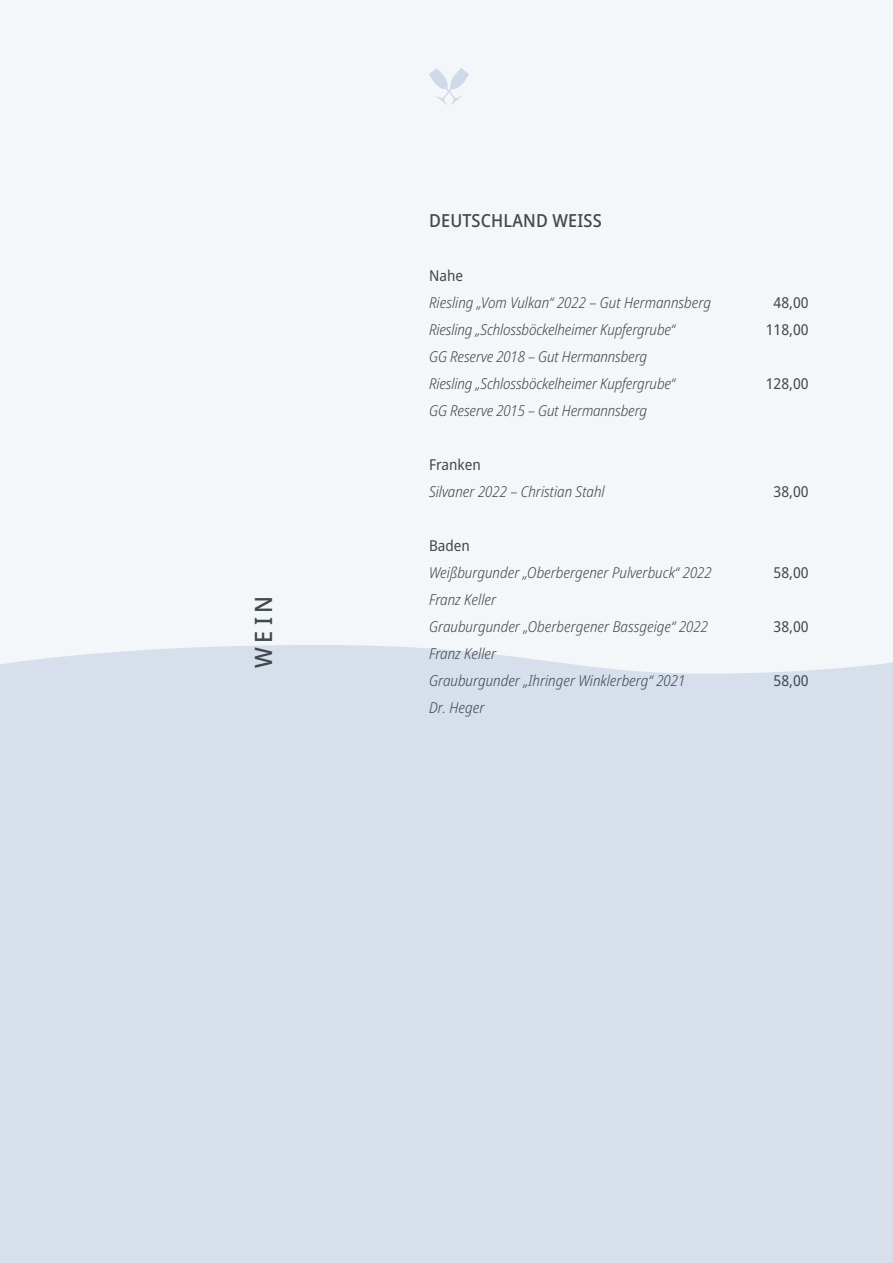
<style>
.page{position:relative;width:893px;height:1263px;background:#f4f7f9}
.page>*{position:absolute;margin:0;border:0;box-sizing:border-box;transform-origin:0 0}
.t1{font:500 semi-condensed 24px "Noto Sans";color:#41494e}
.t2{font:500 semi-condensed 18px "Noto Sans";letter-spacing:.01em;color:#41494e}
.t3{font:italic 300 semi-condensed 15px/27px "Noto Sans";color:#41494e}
.t4{font:semi-condensed 15px "Noto Sans";color:#41494e}
</style>
<div class="page">
<svg style="left:429px;top:68px;width:40px;height:37px"></svg>
<div style="left:0;top:645px;width:893px;height:618px;background:#d7dfec"></div>
<h1 class="t1" style="left:247px;top:668px;width:74px;rotate:-90deg">WEIN</h1>
<p class="t2" style="left:429px;top:208px;width:174px">DEUTSCHLAND WEISS</p>
<p class="t4" style="left:429px;top:265px;width:36px">Nahe</p>
<p class="t3" style="left:429px;top:289px;width:284px">Riesling „Vom Vulkan“ 2022 – Gut Hermannsberg</p>
<p class="t4" style="left:774px;top:292px;width:36px">48,00</p>
<p class="t3" style="left:429px;top:316px;width:248px">Riesling „Schlossböckelheimer Kupfergrube“</p>
<p class="t4" style="left:766px;top:319px;width:44px">118,00</p>
<p class="t3" style="left:429px;top:343px;width:248px">GG Reserve 2018 – Gut Hermannsberg<br>Riesling „Schlossböckelheimer Kupfergrube“</p>
<p class="t4" style="left:766px;top:373px;width:44px">128,00</p>
<p class="t3" style="left:429px;top:397px;width:220px">GG Reserve 2015 – Gut Hermannsberg</p>
<p class="t4" style="left:429px;top:454px;width:53px">Franken</p>
<p class="t3" style="left:429px;top:478px;width:177px">Silvaner 2022 – Christian Stahl</p>
<p class="t4" style="left:774px;top:481px;width:36px">38,00</p>
<p class="t4" style="left:429px;top:535px;width:42px">Baden</p>
<p class="t3" style="left:429px;top:559px;width:284px">Weißburgunder „Oberbergener Pulverbuck“ 2022</p>
<p class="t4" style="left:774px;top:562px;width:36px">58,00</p>
<p class="t3" style="left:429px;top:586px;width:280px">Franz Keller<br>Grauburgunder „Oberbergener Bassgeige“ 2022</p>
<p class="t4" style="left:774px;top:616px;width:36px">38,00</p>
<p class="t3" style="left:429px;top:640px;width:258px">Franz Keller<br>Grauburgunder „Ihringer Winklerberg“ 2021</p>
<p class="t3" style="left:429px;top:694px;width:57px">Dr. Heger</p>
<p class="t4" style="left:774px;top:670px;width:36px">58,00</p>
</div>
